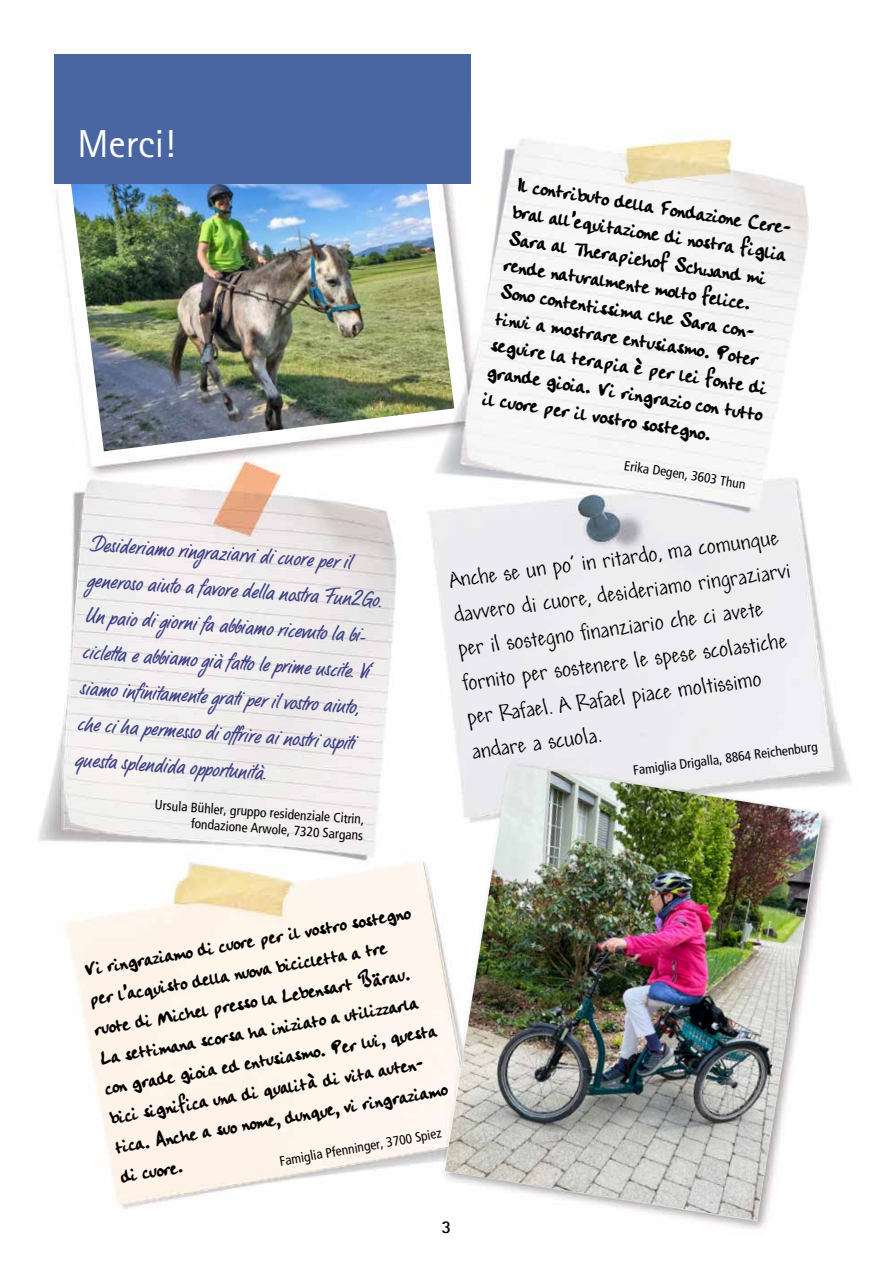
<style>
.page{position:relative;width:893px;height:1263px;background:#fff}
.page>*{position:absolute;margin:0;border:0;box-sizing:border-box;transform-origin:0 0}
.t1{font:39px "Rotis Sans Serif";color:#fff}
.t2{font:24px/27px "Handwriting Plain";color:#000}
.t3{font:24px/34.7px "Andy Std";color:#000}
.t4{font:22.5px/30px "Handwriting Plain";color:#000}
.t5{font:22.5px/36px "LP Bambus";color:#404284}
.t6{font:700 18px "Rotis Sans Serif";color:#000}
.t7{font:condensed 13.5px/16.2px "Frutiger";color:#000;text-align:right}
</style>
<div class="page">
<img style="left:38px;top:132px;width:814px;height:1097px">
<img style="left:69px;top:183px;width:385px;height:268px">
<img style="left:445px;top:764px;width:376px;height:456px">
<div style="left:54px;top:54px;width:417px;height:129px;background:#4a66a2"></div>
<h1 class="t1" style="left:77px;top:121px;width:99px">Merci!</h1>
<p class="t5" style="left:91px;top:527px;width:297px;rotate:4deg">Desideriamo ringraziarvi di cuore per il generoso aiuto a favore della nostra Fun2Go.<br>Un paio di giorni fa abbiamo ricevuto la bi&shy;cicletta e abbiamo già fatto le prime uscite. Vi siamo infi nitamente grati per il vostro aiuto, che ci ha permesso di offrire ai nostri ospiti questa splendida opportunità.</p>
<p class="t7" style="left:156px;top:797px;width:211px;rotate:4deg">Ursula Bühler, gruppo residenziale Citrin, fondazione Arwole, 7320 Sargans</p>
<p class="t2" style="left:519px;top:172px;width:283px;rotate:9deg">Il contributo della Fondazione Cere&shy;bral all’equitazione di nostra figlia Sara al Therapiehof Schwand mi rende naturalmente molto felice.<br>Sono contentissima che Sara con&shy;tinui a mostrare entusiasmo. Poter seguire la terapia è per lei fonte di grande gioia. Vi ringrazio con tutto il cuore per il vostro sostegno.</p>
<p class="t7" style="left:626px;top:457px;width:124px;rotate:9deg">Erika Degen, 3603 Thun</p>
<p class="t3" style="left:447px;top:562px;width:341px;rotate:-7deg">Anche se un po’ in ritardo, ma comunque davvero di cuore, desideriamo ringraziarvi per il sostegno fi nanziario che ci avete fornito per sostenere le spese scolastiche per Rafael. A Rafael piace moltissimo andare a scuola.</p>
<p class="t7" style="left:632px;top:762px;width:187px;rotate:-7deg">Famiglia Drigalla, 8864 Reichenburg</p>
<p class="t4" style="left:82px;top:956px;width:338px;rotate:-10deg">Vi ringraziamo di cuore per il vostro sostegno per l’acquisto della nuova bicicletta a tre ruote di Michel presso la Lebensart Bärau.<br>La settimana scorsa ha iniziato a utilizzarla con grade gioia ed entusiasmo. Per lui, questa bici significa una di qualità di vita auten&shy;tica. Anche a suo nome, dunque, vi ringraziamo di cuore.</p>
<p class="t7" style="left:278px;top:1153px;width:166px;rotate:-10deg">Famiglia Pfenninger, 3700 Spiez</p>
<p class="t6" style="left:442px;top:1215px;width:11px">3</p>
</div>
